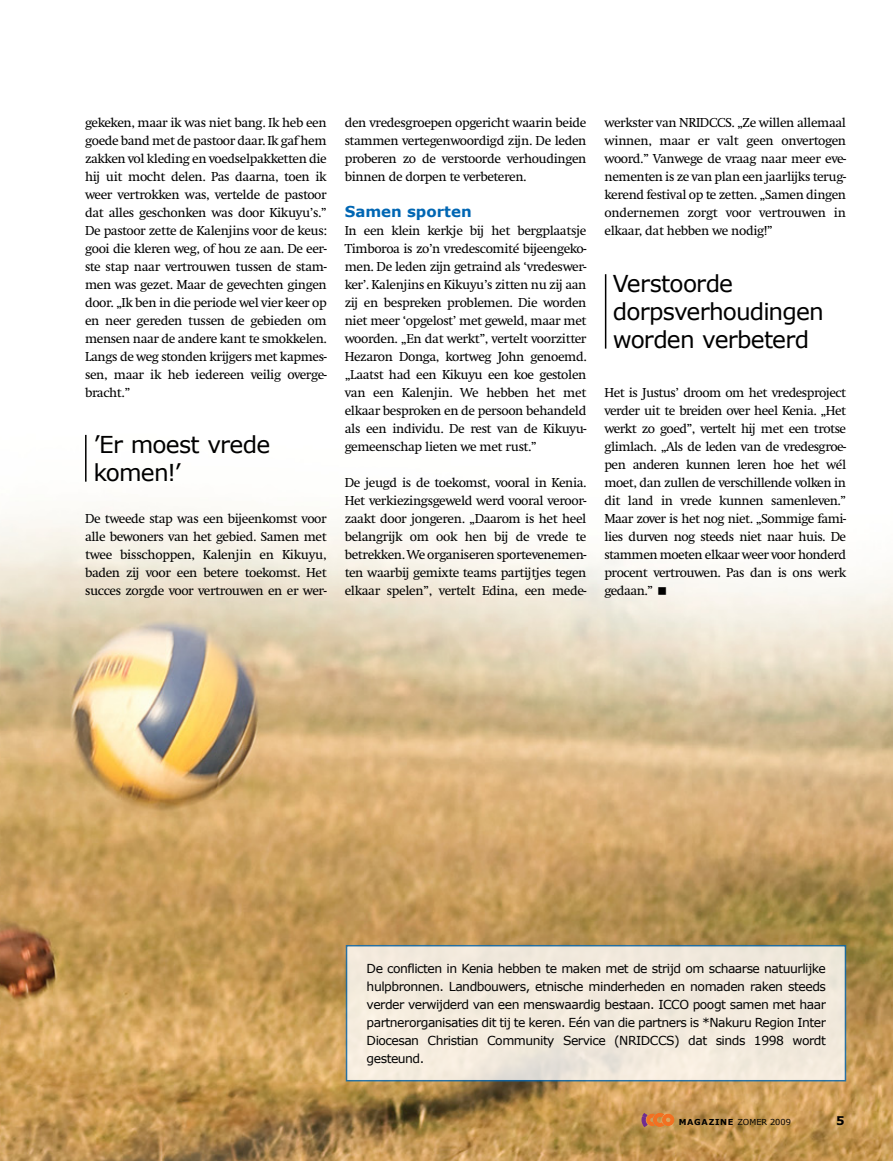
<style>
.page{position:relative;width:893px;height:1161px;background:#fff}
.page>*{position:absolute;margin:0;border:0;box-sizing:border-box;transform-origin:0 0}
.t1{font:23.25px/27.9px "Verdana";letter-spacing:-.035em;color:#000}
.t2{font:700 15px "Verdana";color:#0066b3}
.t3{font:13.5px/18px "Swift EF";letter-spacing:-.03em;color:#000;text-align:justify}
.t4{font:12.3px/18px "Verdana";letter-spacing:-.04em;color:#000;text-align:justify}
.t5{font:700 12px "Verdana";color:#000}
.t6{font:8.25px "Verdana";letter-spacing:.005em;color:#000}
.s1{font-weight:700}
</style>
<div class="page">
<img style="left:0;top:274px;width:893px;height:887px">
<div style="left:346px;top:945px;width:500px;height:136px;background:#f2eadd;border:2px solid #0066b3"></div>
<hr style="left:85px;top:435px;width:2px;height:47px;background:#000">
<hr style="left:605px;top:274px;width:1px;height:75px;background:#000">
<svg style="left:642px;top:1113px;width:32px;height:13px"></svg>
<svg style="left:659px;top:587px;width:7px;height:8px"></svg>
<p class="t3" style="left:85px;top:114px;width:243px">gekeken, maar ik was niet bang. Ik heb een goede band met de pastoor daar. Ik gaf hem zakken vol kleding en voedselpakketten die hij uit mocht delen. Pas daarna, toen ik weer vertrokken was, vertelde de pastoor dat alles geschonken was door Kikuyu’s.” De pastoor zette de Kalenjins voor de keus: gooi die kleren weg, of hou ze aan. De eer&shy;ste stap naar vertrouwen tussen de stam&shy;men was gezet. Maar de gevechten gingen door.</p>
<p class="t3" style="left:116px;top:302px;width:7px">”</p>
<p class="t3" style="left:85px;top:294px;width:243px;text-indent:37px">Ik ben in die periode wel vier keer op en neer gereden tussen de gebieden om mensen naar de andere kant te smokkelen.<br>Langs de weg stonden krijgers met kapmes&shy;sen, maar ik heb iedereen veilig overge&shy;bracht.”</p>
<h1 class="t1" style="left:94px;top:431px;width:178px">’Er moest vrede komen!’</h1>
<p class="t3" style="left:85px;top:510px;width:243px">De tweede stap was een bijeenkomst voor alle bewoners van het gebied. Samen met twee bisschoppen, Kalenjin en Kikuyu, baden zij voor een betere toekomst. Het succes zorgde voor vertrouwen en er wer-</p>
<p class="t3" style="left:345px;top:114px;width:243px">den vredesgroepen opgericht waarin beide stammen vertegenwoordigd zijn. De leden proberen zo de verstoorde verhoudingen binnen de dorpen te verbeteren.</p>
<p class="t2" style="left:345px;top:202px;width:128px">Samen sporten</p>
<p class="t3" style="left:345px;top:222px;width:243px">In een klein kerkje bij het bergplaatsje Timboroa is zo’n vredescomité bijeengeko&shy;men. De leden zijn getraind als ‘vredeswer&shy;ker’. Kalenjins en Kikuyu’s zitten nu zij aan zij en bespreken problemen. Die worden niet meer ‘opgelost’ met geweld, maar met woorden.</p>
<p class="t3" style="left:401px;top:338px;width:7px">”</p>
<p class="t3" style="left:345px;top:330px;width:243px;text-align:right">En dat werkt”, vertelt voorzitter<br>Hezaron Donga, kortweg John genoemd.</p>
<p class="t3" style="left:345px;top:374px;width:7px">”</p>
<p class="t3" style="left:345px;top:366px;width:243px;text-indent:6px">Laatst had een Kikuyu een koe gestolen van een Kalenjin. We hebben het met elkaar besproken en de persoon behandeld als een individu. De rest van de Kikuyu&shy;gemeenschap lieten we met rust.”</p>
<p class="t3" style="left:345px;top:474px;width:243px">De jeugd is de toekomst, vooral in Kenia.<br>Het verkiezingsgeweld werd vooral veroor&shy;zaakt door jongeren.</p>
<p class="t3" style="left:345px;top:510px;width:243px;text-indent:130px">Daarom is het heel belangrijk om ook hen bij de vrede te betrekken. We organiseren sportevenemen&shy;ten waarbij gemixte teams partijtjes tegen elkaar spelen”, vertelt Edina, een mede-</p>
<p class="t3" style="left:469px;top:518px;width:7px">”</p>
<p class="t3" style="left:604px;top:114px;width:132px">werkster van NRIDCCS.</p>
<p class="t3" style="left:737px;top:122px;width:7px">”</p>
<p class="t3" style="left:604px;top:114px;width:243px;text-indent:138px">Ze willen allemaal winnen, maar er valt geen onvertogen woord.” Vanwege de vraag naar meer eve&shy;nementen is ze van plan een jaarlijks terug&shy;kerend festival op te zetten.</p>
<p class="t3" style="left:604px;top:186px;width:243px;text-indent:160px">Samen dingen ondernemen zorgt voor vertrouwen in elkaar, dat hebben we nodig!”</p>
<p class="t3" style="left:759px;top:194px;width:7px">”</p>
<h1 class="t1" style="left:613px;top:270px;width:212px">Verstoorde dorpsverhoudingen worden verbeterd</h1>
<p class="t3" style="left:604px;top:384px;width:243px">Het is Justus’ droom om het vredesproject verder uit te breiden over heel Kenia.</p>
<p class="t3" style="left:821px;top:410px;width:7px">”</p>
<p class="t3" style="left:604px;top:402px;width:243px;text-indent:221px">Het werkt zo goed”, vertelt hij met een trotse glimlach.</p>
<p class="t3" style="left:604px;top:438px;width:243px;text-indent:62px">Als de leden van de vredesgroe&shy;pen anderen kunnen leren hoe het wél moet, dan zullen de verschillende volken in dit land in vrede kunnen samenleven.” Maar zover is het nog niet.</p>
<p class="t3" style="left:661px;top:446px;width:7px">”</p>
<p class="t3" style="left:604px;top:510px;width:243px;text-indent:157px">Sommige fami&shy;lies durven nog steeds niet naar huis. De stammen moeten elkaar weer voor honderd procent vertrouwen. Pas dan is ons werk gedaan.”</p>
<p class="t3" style="left:756px;top:518px;width:7px">”</p>
<p class="t4" style="left:367px;top:960px;width:461px">De conflicten in Kenia hebben te maken met de strijd om schaarse natuurlijke hulpbronnen. Landbouwers, etnische minderheden en nomaden raken steeds verder verwijderd van een menswaardig bestaan. ICCO poogt samen met haar partnerorganisaties dit tij te keren. Eén van die partners is *Nakuru Region Inter Diocesan Christian Community Service (NRIDCCS) dat sinds 1998 wordt gesteund.</p>
<p class="t6" style="left:679px;top:1117px;width:114px"><span class="s1">MAGAZINE</span> ZOMER 2009</p>
<p class="t5" style="left:836px;top:1113px;width:10px">5</p>
</div>
